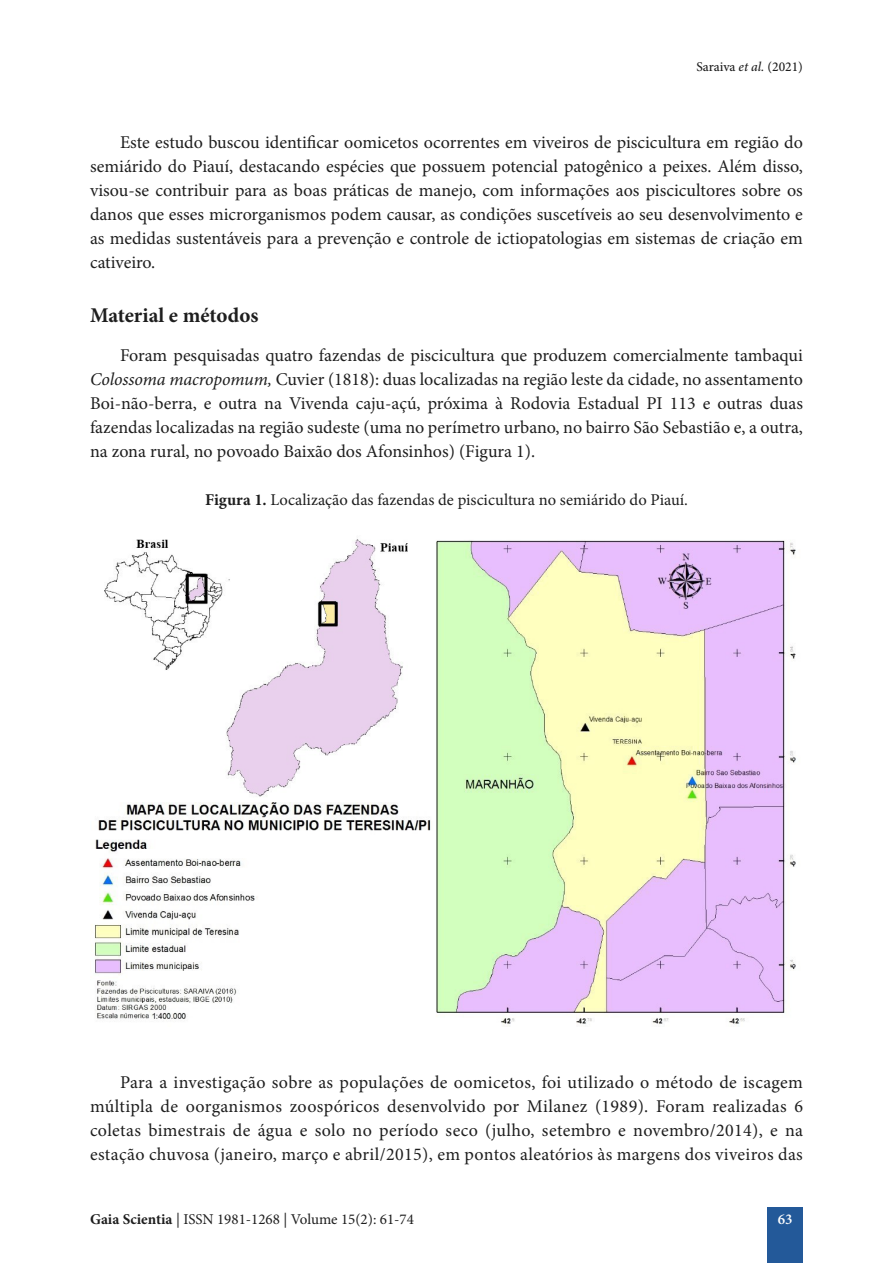
<style>
.page{position:relative;width:893px;height:1263px;background:#fff}
.page>*{position:absolute;margin:0;border:0;box-sizing:border-box;transform-origin:0 0}
.t1{font:700 21px "Minion Pro";color:#1e1e1e}
.t2{font:18px/24px "Minion Pro";color:#1e1e1e;text-align:justify}
.t3{font:16.5px "Minion Pro";color:#1e1e1e}
.t4{font:15px "Minion Pro";color:#1e1e1e}
.t5{font:600 15px "Minion Pro";color:#fff}
.t6{font:500 13.5px "Minion Pro";color:#1e1e1e}
.s1{font-style:italic}
.s2{font-weight:700}
</style>
<div class="page">
<div style="left:767px;top:1207px;width:36px;height:56px;background:#235999"></div>
<img style="left:94px;top:539px;width:702px;height:487px">
<p class="t6" style="left:696px;top:58px;width:108px">Saraiva <span class="s1">et al.</span> (2021)</p>
<p class="t2" style="left:90px;top:130px;width:714px;text-indent:30px">Este estudo buscou identificar oomicetos ocorrentes em viveiros de piscicultura em região do semiárido do Piauí, destacando espécies que possuem potencial patogênico a peixes. Além disso, visou-se contribuir para as boas práticas de manejo, com informações aos piscicultores sobre os danos que esses microrganismos podem causar, as condições suscetíveis ao seu desenvolvimento e as medidas sustentáveis para a prevenção e controle de ictiopatologias em sistemas de criação em cativeiro.</p>
<p class="t1" style="left:90px;top:301px;width:170px">Material e métodos</p>
<p class="t2" style="left:90px;top:343px;width:715px;text-indent:30px">Foram pesquisadas quatro fazendas de piscicultura que produzem comercialmente tambaqui <span class="s1">Colossoma macropomum,</span> Cuvier (1818): duas localizadas na região leste da cidade, no assentamento Boi-não-berra, e outra na Vivenda caju-açú, próxima à Rodovia Estadual PI 113 e outras duas fazendas localizadas na região sudeste (uma no perímetro urbano, no bairro São Sebastião e, a outra, na zona rural, no povoado Baixão dos Afonsinhos) (Figura 1).</p>
<p class="t3" style="left:205px;top:489px;width:484px"><span class="s2">Figura 1.</span> Localização das fazendas de piscicultura no semiárido do Piauí.</p>
<p class="t2" style="left:90px;top:1070px;width:715px;text-indent:30px">Para a investigação sobre as populações de oomicetos, foi utilizado o método de iscagem múltipla de oorganismos zoospóricos desenvolvido por Milanez (1989). Foram realizadas 6 coletas bimestrais de água e solo no período seco (julho, setembro e novembro/2014), e na estação chuvosa (janeiro, março e abril/2015), em pontos aleatórios às margens dos viveiros das</p>
<p class="t4" style="left:90px;top:1209px;width:325px"><span class="s2">Gaia Scientia</span> | ISSN 1981-1268 | Volume 15(2): 61-74</p>
<p class="t5" style="left:778px;top:1209px;width:16px">63</p>
</div>
